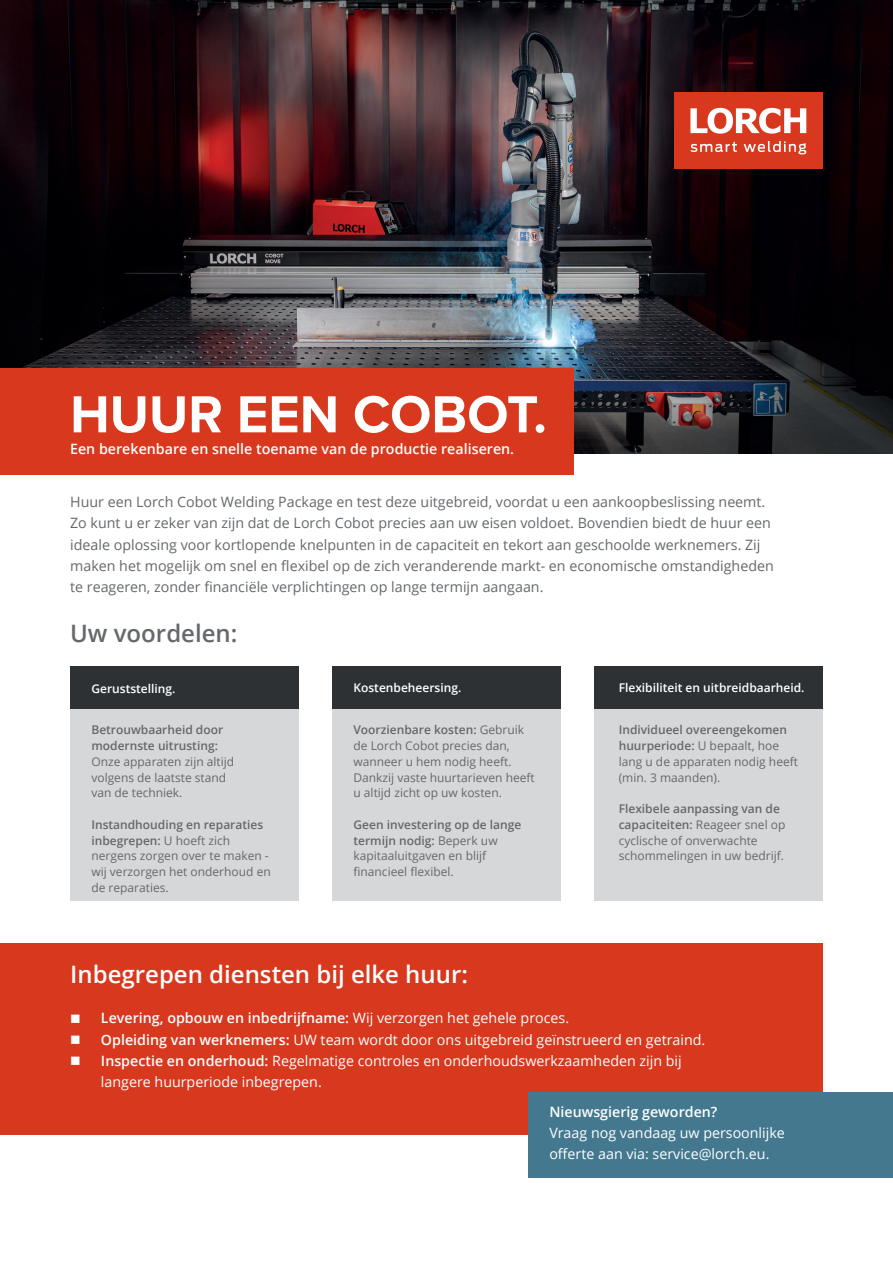
<style>
.page{position:relative;width:893px;height:1263px;background:#fff}
.page>*{position:absolute;margin:0;border:0;box-sizing:border-box;transform-origin:0 0}
.t1{font:700 54px "Proxima Nova";color:#fff}
.t2{font:600 24px "Open Sans";color:#fff}
.t3{font:600 24px "Open Sans";color:#65686c}
.t4{font:14.25px/21.3px "Open Sans";color:#65686c}
.t5{font:14.25px/21.3px "Open Sans";color:#fff}
.t6{font:600 14.25px "Open Sans";color:#fff}
.t7{font:14.25px/21.3px "Wingdings";color:#fff;text-align:justify}
.t8{font:12px/15.8px "Open Sans";color:#65686c}
.t9{font:600 12px "Open Sans";color:#fff}
.t10{font:600 12px/15.8px "Open Sans";color:#65686c}
.s1{font-weight:600}
</style>
<div class="page">
<img style="left:0;top:0;width:893px;height:454px">
<div style="left:674px;top:92px;width:149px;height:76px;background:#d8381e"></div>
<svg style="left:690px;top:108px;width:116px;height:26px"></svg>
<svg style="left:690px;top:141px;width:116px;height:13px"></svg>
<div style="left:0;top:368px;width:573px;height:107px;background:#d8381e"></div>
<div style="left:70px;top:688px;width:229px;height:213px;background:#d6d7d9"></div>
<div style="left:70px;top:667px;width:229px;height:42px;background:#2e3134"></div>
<div style="left:332px;top:709px;width:229px;height:192px;background:#d6d7d9"></div>
<div style="left:594px;top:688px;width:229px;height:213px;background:#d6d7d9"></div>
<div style="left:594px;top:667px;width:229px;height:42px;background:#2e3134"></div>
<div style="left:332px;top:667px;width:229px;height:42px;background:#2e3134"></div>
<div style="left:0;top:943px;width:823px;height:192px;background:#d8381e"></div>
<div style="left:528px;top:1092px;width:365px;height:86px;background:#43788f"></div>
<h1 class="t1" style="left:70px;top:374px;width:478px">HUUR EEN COBOT.</h1>
<p class="t6" style="left:70px;top:439px;width:446px">Een berekenbare en snelle toename van de productie realiseren.</p>
<p class="t4" style="left:70px;top:491px;width:705px">Huur een Lorch Cobot Welding Package en test deze uitgebreid, voordat u een aankoopbeslissing neemt.<br>Zo kunt u er zeker van zijn dat de Lorch Cobot precies aan uw eisen voldoet. Bovendien biedt de huur een ideale oplossing voor kortlopende knelpunten in de capaciteit en tekort aan geschoolde werknemers. Zij maken het mogelijk om snel en flexibel op de zich veranderende markt- en economische omstandigheden te reageren, zonder financiële verplichtingen op lange termijn aangaan.</p>
<h2 class="t3" style="left:70px;top:617px;width:169px">Uw voordelen:</h2>
<p class="t9" style="left:91px;top:680px;width:86px">Geruststelling.</p>
<p class="t10" style="left:91px;top:722px;width:133px">Betrouwbaarheid door modernste uitrusting:</p>
<p class="t8" style="left:91px;top:753px;width:144px">Onze apparaten zijn altijd volgens de laatste stand van de techniek.</p>
<p class="t8" style="left:91px;top:816px;width:181px"><span class="s1">Instandhouding en reparaties inbegrepen:</span> U hoeft zich nergens zorgen over te maken - wij verzorgen het onderhoud en de reparaties.</p>
<p class="t9" style="left:353px;top:680px;width:109px">Kostenbeheersing.</p>
<p class="t9" style="left:619px;top:680px;width:187px">Flexibiliteit en uitbreidbaarheid.</p>
<p class="t8" style="left:353px;top:722px;width:183px"><span class="s1">Voorzienbare kosten:</span> Gebruik de Lorch Cobot precies dan, wanneer u hem nodig heeft.<br>Dankzij vaste huurtarieven heeft u altijd zicht op uw kosten.</p>
<p class="t8" style="left:353px;top:816px;width:169px"><span class="s1">Geen investering op de lange termijn nodig:</span> Beperk uw kapitaaluitgaven en blijf financieel flexibel.</p>
<p class="t8" style="left:619px;top:722px;width:181px"><span class="s1">Individueel overeengekomen huurperiode:</span> U bepaalt, hoe lang u de apparaten nodig heeft (min. 3 maanden).</p>
<p class="t8" style="left:619px;top:800px;width:168px"><span class="s1">Flexibele aanpassing van de capaciteiten:</span> Reageer snel op cyclische of onverwachte schommelingen in uw bedrijf.</p>
<h2 class="t2" style="left:70px;top:958px;width:399px">Inbegrepen diensten bij elke huur:</h2>
<p class="t5" style="left:101px;top:1007px;width:606px"><span class="s1">Levering, opbouw en inbedrijfname:</span> Wij verzorgen het gehele proces.<br><span class="s1">Opleiding van werknemers:</span> UW team wordt door ons uitgebreid geïnstrueerd en getraind.<br><span class="s1">Inspectie en onderhoud:</span> Regelmatige controles en onderhoudswerkzaamheden zijn bij langere huurperiode inbegrepen.</p>
<p class="t7" style="left:70px;top:1008px;width:12px">■ ■ ■</p>
<p class="t6" style="left:549px;top:1102px;width:170px">Nieuwsgierig geworden?</p>
<p class="t5" style="left:549px;top:1122px;width:237px">Vraag nog vandaag uw persoonlijke offerte aan via: service@lorch.eu.</p>
</div>
